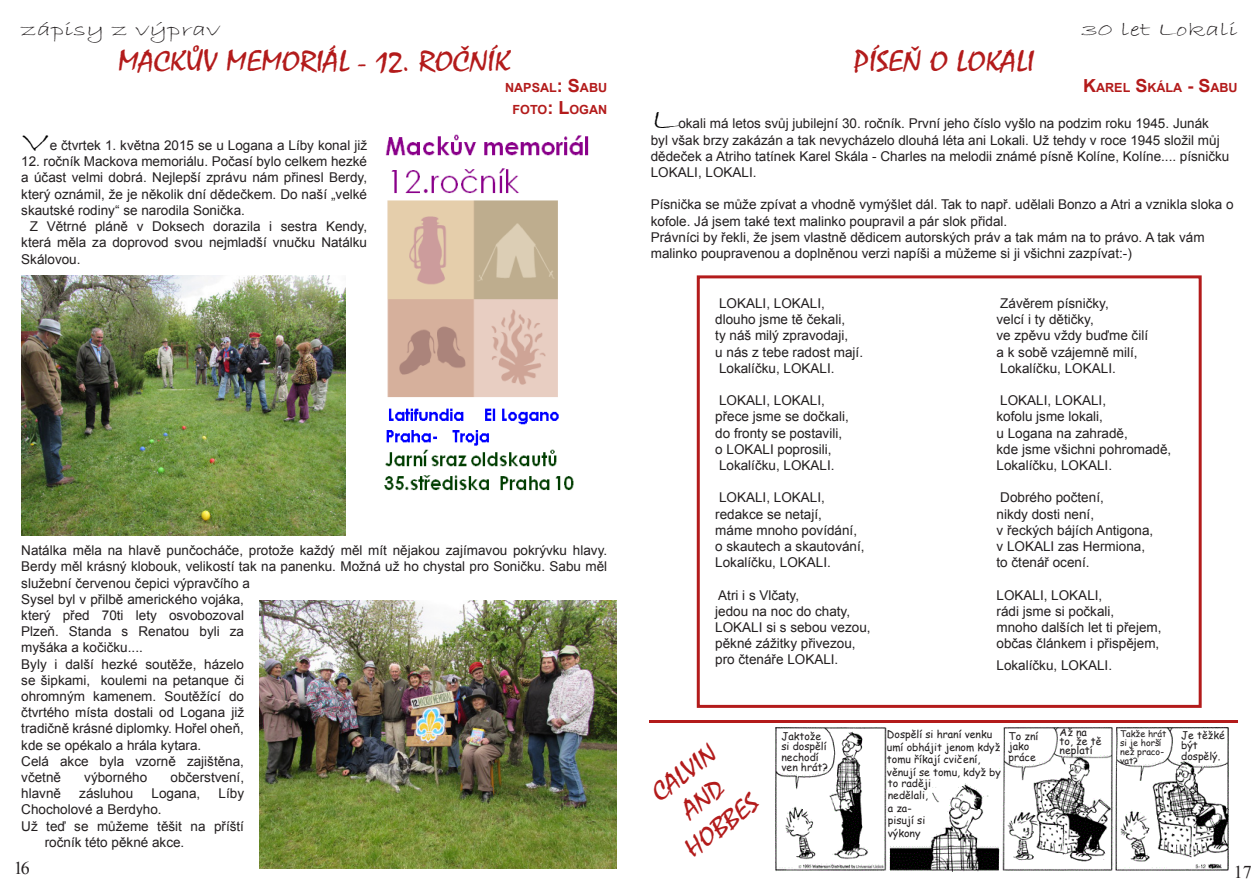
<style>
.page{position:relative;width:1259px;height:893px;background:#fff}
.page>*{position:absolute;margin:0;border:0;box-sizing:border-box;transform-origin:0 0}
.t1{font:30px "Mistral";color:#b31b1b;scale:1.15 1}
.t2{font:30px "Bradley Hand ITC";color:#000;scale:1.5 1}
.t3{font:27px/32.4px "Mistral";color:#b31b1b;text-align:center;scale:1.15 1}
.t4{font:19.5px "Bradley Hand ITC";color:#231f20;scale:1.5 1}
.t5{font:18px "Times New Roman";color:#231f20}
.t6{font:13.5px/16.2px "Arial";color:#231f20}
.t7{font:700 12.6px/21.6px "Arial";color:#b31b1b;text-align:center}
.t8{font:10.5px/10.5px "Comic Sans MS";color:#231f20}
.t9{font:9px/9px "Comic Sans MS";color:#231f20}
.s1{font-size:18px}
</style>
<div class="page">
<img style="left:384px;top:134px;width:205px;height:357px">
<img style="left:259px;top:600px;width:358px;height:268px">
<img style="left:21px;top:276px;width:325px;height:260px">
<div style="left:697px;top:275px;width:504px;height:433px;border:3px solid #b31b1b"></div>
<hr style="left:649px;top:720px;width:588px;height:3px;background:#b31b1b">
<img style="left:775px;top:728px;width:453px;height:144px">
<h3 class="t4" style="left:21px;top:17px;width:134px">zápisy z výprav</h3>
<h1 class="t1" style="left:118px;top:43px;width:342px">MACKŮV MEMORIÁL - 12. ROČNÍK</h1>
<p class="t7" style="left:505px;top:78px;width:104px">NAPSAL<span class="s1">: S</span>ABU<br>FOTO<span class="s1">: L</span>OGAN</p>
<h1 class="t2" style="left:21px;top:123px;width:20px">V</h1>
<p class="t6" style="left:50px;top:137px;width:319px">e čtvrtek 1. května 2015 se u Logana a Líby konal již</p>
<p class="t6" style="left:21px;top:154px;width:347px;text-align:justify">12. ročník Mackova memoriálu. Počasí bylo celkem hezké a účast velmi dobrá. Nejlepší zprávu nám přinesl Berdy, který oznámil, že je několik dní dědečkem. Do naší „velké skautské rodiny“ se narodila Sonička.</p>
<p class="t6" style="left:21px;top:218px;width:347px;text-align:justify;text-indent:9px">Z Větrné pláně v Doksech dorazila i sestra Kendy, která měla za doprovod svou nejmladší vnučku Natálku Skálovou.</p>
<h3 class="t4" style="left:1081px;top:17px;width:106px">30 let Lokali</h3>
<h1 class="t1" style="left:854px;top:43px;width:158px">PÍSEŇ O LOKALI</h1>
<p class="t7" style="left:1083px;top:78px;width:156px"><span class="s1">K</span>AREL <span class="s1">S</span>KÁLA <span class="s1">- S</span>ABU</p>
<h1 class="t2" style="left:651px;top:101px;width:20px">L</h1>
<p class="t6" style="left:651px;top:116px;width:580px;text-indent:28px">okali má letos svůj jubilejní 30. ročník. První jeho číslo vyšlo na podzim roku 1945. Junák byl však brzy zakázán a tak nevycházelo dlouhá léta ani Lokali. Už tehdy v roce 1945 složil můj dědeček a Atriho tatínek Karel Skála - Charles na melodii známé písně Kolíne, Kolíne.... písničku LOKALI, LOKALI.</p>
<p class="t6" style="left:651px;top:197px;width:584px">Písnička se může zpívat a vhodně vymýšlet dál. Tak to např. udělali Bonzo a Atri a vznikla sloka o kofole. Já jsem také text malinko poupravil a pár slok přidal.<br>Právníci by řekli, že jsem vlastně dědicem autorských práv a tak mám na to právo. A tak vám malinko poupravenou a doplněnou verzi napíši a můžeme si ji všichni zazpívat:-)</p>
<p class="t6" style="left:715px;top:295px;width:149px">LOKALI, LOKALI, dlouho jsme tě čekali,<br>ty náš milý zpravodaji,<br>u nás z tebe radost mají.<br>Lokalíčku, LOKALI.</p>
<p class="t6" style="left:715px;top:392px;width:135px">LOKALI, LOKALI, přece jsme se dočkali, do fronty se postavili, o LOKALI poprosili,<br>Lokalíčku, LOKALI.</p>
<p class="t6" style="left:715px;top:490px;width:151px">LOKALI, LOKALI, redakce se netají,<br>máme mnoho povídání, o skautech a skautování,<br>Lokalíčku, LOKALI.</p>
<p class="t6" style="left:715px;top:587px;width:157px">Atri i s Vlčaty,<br>jedou na noc do chaty,<br>LOKALI si s sebou vezou, pěkné zážitky přivezou, pro čtenáře LOKALI.</p>
<p class="t6" style="left:996px;top:295px;width:153px">Závěrem písničky,<br>velcí i ty dětičky,<br>ve zpěvu vždy buďme čilí a k sobě vzájemně milí,<br>Lokalíčku, LOKALI.</p>
<p class="t6" style="left:996px;top:392px;width:176px">LOKALI, LOKALI,<br>kofolu jsme lokali,<br>u Logana na zahradě,<br>kde jsme všichni pohromadě,<br>Lokalíčku, LOKALI.</p>
<p class="t6" style="left:996px;top:490px;width:158px">Dobrého počtení,<br>nikdy dosti není,<br>v řeckých bájích Antigona, v LOKALI zas Hermiona, to čtenář ocení.</p>
<p class="t6" style="left:996px;top:587px;width:167px">LOKALI, LOKALI,<br>rádi jsme si počkali,<br>mnoho dalších let ti přejem, občas článkem i přispějem,</p>
<p class="t6" style="left:996px;top:657px;width:117px">Lokalíčku, LOKALI.</p>
<p class="t6" style="left:21px;top:542px;width:587px">Natálka měla na hlavě punčocháče, protože každý měl mít nějakou zajímavou pokrývku hlavy.<br>Berdy měl krásný klobouk, velikostí tak na panenku. Možná už ho chystal pro Soničku. Sabu měl služební červenou čepici výpravčího a<br>Sysel byl v přilbě amerického vojáka,<br>který před 70ti lety osvobozoval<br>Plzeň. Standa s Renatou byli za<br>myšáka a kočičku....<br>Byly i další hezké soutěže, házelo<br>se šipkami, koulemi na petanque či<br>ohromným kamenem. Soutěžící do<br>čtvrtého místa dostali od Logana již<br>tradičně krásné diplomky. Hořel oheň,<br>kde se opékalo a hrála kytara.<br>Celá akce byla vzorně zajištěna,<br>včetně</p>
<p class="t8" style="left:1008px;top:730px;width:31px">To zní jako práce</p>
<p class="t8" style="left:1059px;top:728px;width:43px;line-height:9px">Až na to, že tě neplatí</p>
<p class="t9" style="left:1120px;top:729px;width:48px">Takže hrát si je horší než praco&shy;vat?</p>
<p class="t8" style="left:1181px;top:729px;width:45px">Je těžké být dospělý.</p>
<p class="t8" style="left:781px;top:730px;width:48px">Jaktože si dospělí nechodí ven hrát?</p>
<p class="t8" style="left:887px;top:728px;width:115px;line-height:12.6px">Dospělí si hraní venku umí obhájit jenom když tomu říkají cvičení, věnují se tomu, když by</p>
<p class="t8" style="left:888px;top:776px;width:45px;line-height:12.6px">to raději nedělali, a za&shy;pisují si výkony</p>
<h2 class="t3" style="left:639px;top:786px;width:75px;rotate:-37deg">CALVIN<br>AND<br>HOBBES</h2>
<p class="t6" style="left:84px;top:769px;width:65px">výborného</p>
<p class="t6" style="left:170px;top:769px;width:75px">občerstvení,</p>
<p class="t6" style="left:21px;top:785px;width:41px">hlavně</p>
<p class="t6" style="left:79px;top:785px;width:56px">zásluhou</p>
<p class="t6" style="left:151px;top:785px;width:50px">Logana,</p>
<p class="t6" style="left:218px;top:785px;width:27px">Líby</p>
<p class="t6" style="left:21px;top:802px;width:142px">Chocholové a Berdyho.</p>
<p class="t6" style="left:21px;top:818px;width:224px">Už teď se můžeme těšit na příští</p>
<p class="t6" style="left:45px;top:834px;width:141px">ročník této pěkné akce.</p>
<h3 class="t5" style="left:14px;top:856px;width:17px">16</h3>
<h3 class="t5" style="left:1234px;top:860px;width:19px">17</h3>
</div>
